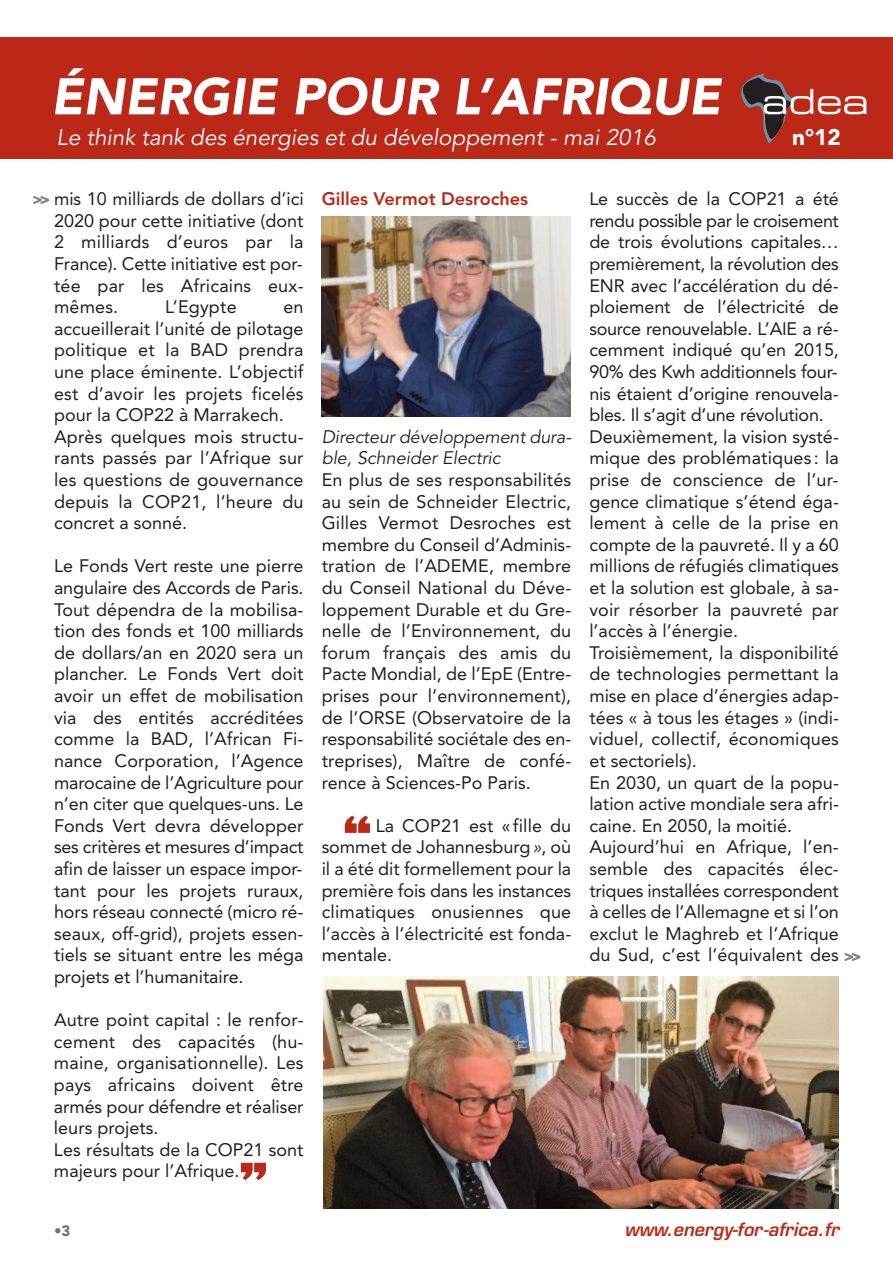
<style>
.page{position:relative;width:893px;height:1263px;background:#fff}
.page>*{position:absolute;margin:0;border:0;box-sizing:border-box;transform-origin:0 0}
.t1{font:93px "Haettenschweiler";color:#bc2818}
.t2{font:italic 900 51px "Avenir";color:#fff}
.t3{font:34.65px "Eurostile Extended Two";color:#fff}
.t4{font:italic 22.5px "Avenir";color:#fff}
.t5{font:900 22.5px "Avenir";color:#fff}
.t6{font:18px/21.6px "Avenir";color:#231f20;text-align:justify}
.t7{font:italic 18px/21.6px "Avenir";letter-spacing:-.005em;color:#231f20}
.t8{font:italic 600 18px "Eurostile";color:#bc2818}
.t9{font:800 18px "Avenir";color:#bc2818}
.t10{font:900 15px "Avenir LT Std";color:#6f7073}
.s1{font-family:"Avenir LT Std";font-weight:900;font-size:16.5px;color:#828487}
.s2{font-style:italic}
</style>
<div class="page">
<div style="left:0;top:37px;width:893px;height:122px;background:#bc2818"></div>
<svg style="left:741px;top:74px;width:55px;height:69px"></svg>
<img style="left:322px;top:217px;width:249px;height:199px">
<img style="left:323px;top:977px;width:516px;height:232px">
<h2 class="t2" style="left:51px;top:54px;width:671px">ÉNERGIE POUR L’AFRIQUE</h2>
<p class="t4" style="left:57px;top:128px;width:601px">Le think tank des énergies et du développement - mai 2016</p>
<p class="t5" style="left:792px;top:128px;width:50px">n°12</p>
<h3 class="t3" style="left:762px;top:89px;width:108px">adea</h3>
<p class="t6" style="left:54px;top:190px;width:251px;text-indent:-22px"><span class="s1">&gt;&gt;</span> mis 10 milliards de dollars d’ici 2020 pour cette initiative (dont 2 milliards d’euros par la France). Cette initiative est por&shy;tée par les Africains eux&shy;mêmes.</p>
<p class="t6" style="left:165px;top:298px;width:73px">L’Egypte</p>
<p class="t6" style="left:54px;top:298px;width:251px;text-align:left;text-indent:229px">en accueillerait l’unité de pilotage politique et la BAD prendra une place éminente. L’objectif est d’avoir les projets ficelés pour la COP22 à Marrakech.<br>Après quelques mois structu&shy;rants passés par l’Afrique sur les questions de gouvernance depuis la COP21, l’heure du concret a sonné.</p>
<p class="t6" style="left:54px;top:557px;width:251px">Le Fonds Vert reste une pierre angulaire des Accords de Paris.<br>Tout dépendra de la mobilisa&shy;tion des fonds et 100 milliards de dollars/an en 2020 sera un plancher. Le Fonds Vert doit avoir un effet de mobilisation via des entités accréditées comme la BAD, l’African Fi&shy;nance Corporation, l’Agence marocaine de l’Agriculture pour n’en citer que quelques-uns. Le Fonds Vert devra développer ses critères et mesures d’impact afin de laisser un espace impor&shy;tant pour les projets ruraux, hors réseau connecté (micro ré&shy;seaux, off-grid), projets essen&shy;tiels se situant entre les méga projets et l’humanitaire.</p>
<p class="t6" style="left:54px;top:1010px;width:251px;text-align:left">Autre point capital : le renfor&shy;cement des capacités (hu&shy;maine, organisationnelle). Les pays africains doivent être armés pour défendre et réaliser leurs projets.<br>Les résultats de la COP21 sont majeurs pour l’Afrique.</p>
<h1 class="t1" style="left:240px;top:1142px;width:28px">”</h1>
<p class="t10" style="left:54px;top:1225px;width:18px">•3</p>
<p class="t9" style="left:322px;top:185px;width:208px">Gilles Vermot Desroches</p>
<p class="t7" style="left:322px;top:427px;width:251px">Directeur développement dura&shy;ble, Schneider Electric</p>
<p class="t6" style="left:322px;top:470px;width:251px">En plus de ses responsabilités au sein de Schneider Electric, Gilles Vermot Desroches est membre du Conseil d’Adminis&shy;tration de l’ADEME, membre du Conseil National du Déve&shy;loppement Durable et du Gre&shy;nelle de l’Environnement, du forum français des amis du Pacte Mondial, de l’EpE (Entre&shy;prises pour l‘environnement), de l’ORSE (Observatoire de la responsabilité sociétale des en&shy;treprises), Maître de confé&shy;rence à Sciences-Po Paris.</p>
<p class="t6" style="left:322px;top:816px;width:251px;text-indent:54px">La COP21 est « fille du sommet de Johannesburg<span class="s2">»</span>, où il a été dit formellement pour la première fois dans les instances climatiques onusiennes que l’accès à l’électricité est fonda&shy;mentale.</p>
<h1 class="t1" style="left:344px;top:795px;width:28px">“</h1>
<p class="t6" style="left:589px;top:190px;width:251px;text-align:left">Le succès de la COP21 a été rendu possible par le croisement de trois évolutions capitales… premièrement, la révolution des<br>ENR avec l’accélération du dé&shy;ploiement de l’électricité de source renouvelable. L’AIE a ré&shy;cemment indiqué qu’en 2015,<br>90% des Kwh additionnels four&shy;nis étaient d’origine renouvela&shy;bles. Il s’agit d’une révolution.<br>Deuxièmement, la vision systé&shy;mique des problématiques : la prise de conscience de l’ur&shy;gence climatique s’étend éga&shy;lement à celle de la prise en compte de la pauvreté. Il y a 60 millions de réfugiés climatiques et la solution est globale, à sa&shy;voir résorber la pauvreté par l’accès à l’énergie.<br>Troisièmement, la disponibilité de technologies permettant la mise en place d’énergies adap&shy;tées « à tous les étages » (indi&shy;viduel, collectif, économiques et sectoriels).<br>En 2030, un quart de la popu&shy;lation active mondiale sera afri&shy;caine. En 2050, la moitié.<br>Aujourd’hui en Afrique, l’en&shy;semble des capacités élec&shy;triques installées correspondent à celles de l’Allemagne et si l’on exclut le Maghreb et l’Afrique</p>
<p class="t6" style="left:589px;top:946px;width:274px">du Sud, c’est l’équivalent des <span class="s1">&gt;&gt;</span></p>
<p class="t8" style="left:624px;top:1222px;width:216px">www.energy-for-africa.fr</p>
</div>
